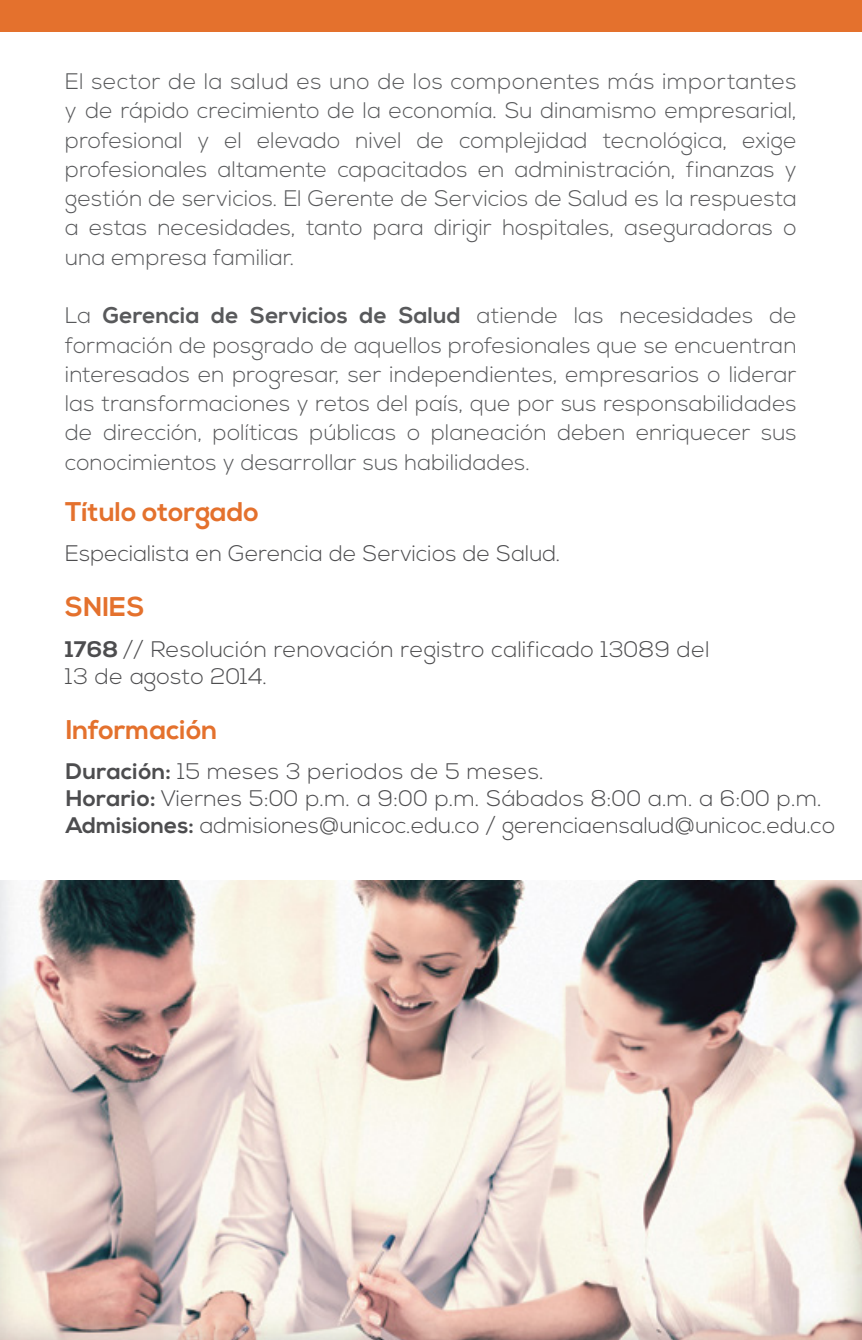
<style>
.page{position:relative;width:862px;height:1340px;background:#fff}
.page>*{position:absolute;margin:0;border:0;box-sizing:border-box;transform-origin:0 0}
.t1{font:700 27px "Nexa";color:#e4712d}
.t2{font:300 22.5px/29.2px "Nexa";letter-spacing:.01em;color:#58595b;text-align:justify}
.t3{font:300 22.5px/27px "Nexa";letter-spacing:.01em;color:#4d4d4f}
.s1{font-weight:700}
</style>
<div class="page">
<img style="left:0;top:880px;width:861px;height:459px">
<div style="left:0;top:0;width:861px;height:32px;background:#e4712d"></div>
<p class="t2" style="left:65px;top:68px;width:732px">El sector de la salud es uno de los componentes más importantes y de rápido crecimiento de la economía. Su dinamismo empresarial, profesional y el elevado nivel de complejidad tecnológica, exige profesionales altamente capacitados en administración, finanzas y gestión de servicios. El Gerente de Servicios de Salud es la respuesta a estas necesidades, tanto para dirigir hospitales, aseguradoras o una empresa familiar.</p>
<p class="t2" style="left:65px;top:302px;width:732px">La <span class="s1">Gerencia de Servicios de Salud</span> atiende las necesidades de formación de posgrado de aquellos profesionales que se encuentran interesados en progresar, ser independientes, empresarios o liderar las transformaciones y retos del país, que por sus responsabilidades de dirección, políticas públicas o planeación deben enriquecer sus conocimientos y desarrollar sus habilidades.</p>
<p class="t1" style="left:65px;top:495px;width:195px">Título otorgado</p>
<p class="t3" style="left:65px;top:541px;width:496px">Especialista en Gerencia de Servicios de Salud.</p>
<p class="t1" style="left:65px;top:591px;width:81px">SNIES</p>
<p class="t3" style="left:65px;top:636px;width:645px"><span class="s1">1768</span> // Resolución renovación registro calificado 13089 del<br>13 de agosto 2014.</p>
<p class="t1" style="left:66px;top:713px;width:153px">Información</p>
<p class="t3" style="left:66px;top:759px;width:770px"><span class="s1">Duración:</span> 15 meses 3 periodos de 5 meses.<br><span class="s1">Horario:</span> Viernes 5:00 p.m. a 9:00 p.m. Sábados 8:00 a.m. a 6:00 p.m.<br><span class="s1">Admisiones:</span> admisiones@unicoc.edu.co / gerenciaensalud@unicoc.edu.co</p>
</div>
